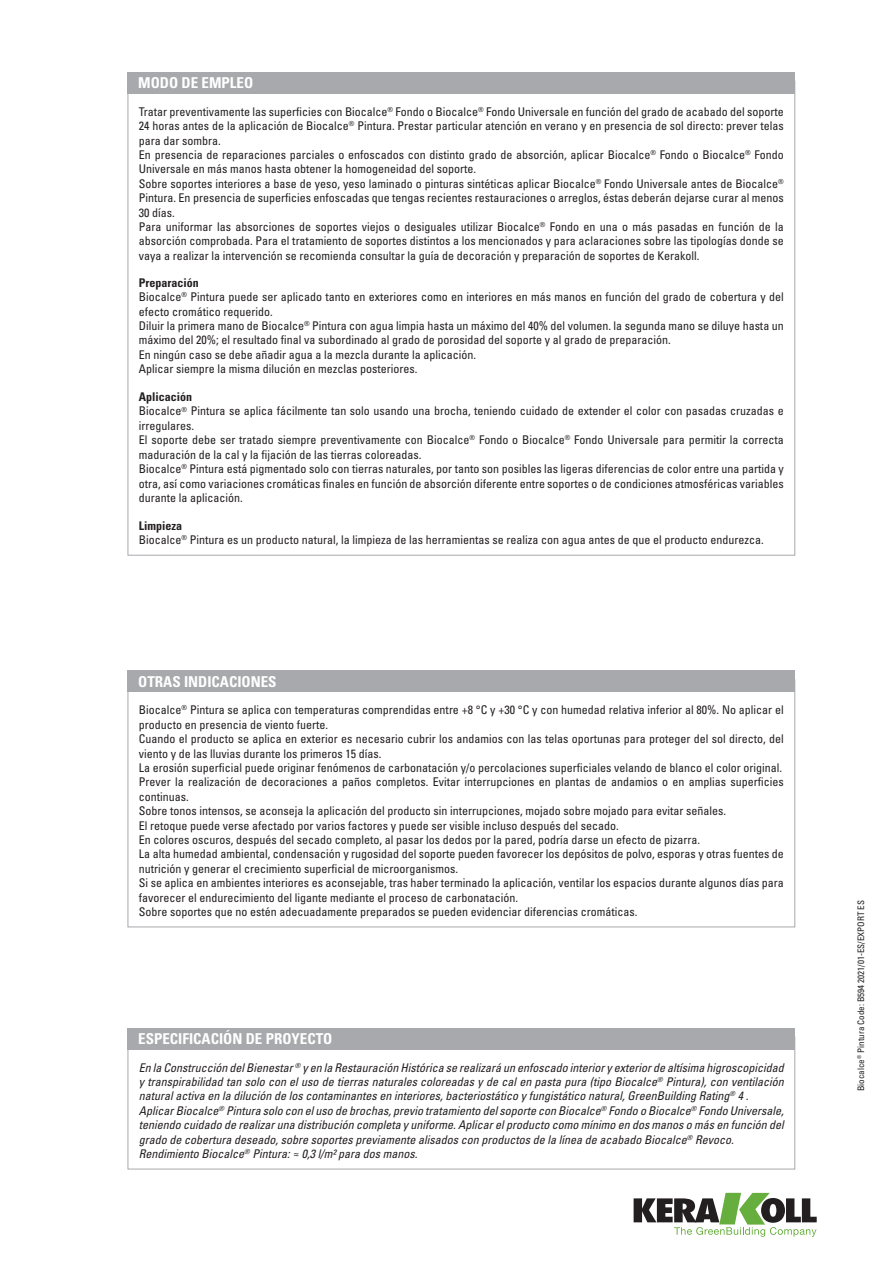
<style>
.page{position:relative;width:893px;height:1263px;background:#fff}
.page>*{position:absolute;margin:0;border:0;box-sizing:border-box;transform-origin:0 0}
.t1{font:700 condensed 15px "Univers LT Std";color:#fff}
.t2{font:condensed 12px/14.4px "Univers LT Std";color:#231f20}
.t3{font:italic condensed 12px/14.4px "Univers LT Std";color:#231f20}
.t4{font:condensed 9px "Univers LT Std";color:#231f20}
.s1{font-weight:700}
</style>
<div class="page">
<svg style="left:634px;top:1193px;width:183px;height:44px"></svg>
<div style="left:128px;top:1037px;width:667px;height:132px;border:1px solid #a8a9ad"></div>
<div style="left:128px;top:1028px;width:667px;height:21px;background:#a8a9ad"></div>
<div style="left:128px;top:72px;width:667px;height:22px;background:#a8a9ad"></div>
<div style="left:128px;top:671px;width:667px;height:21px;background:#a8a9ad"></div>
<p class="t1" style="left:138px;top:74px;width:116px">MODO DE EMPLEO</p>
<p class="t2" style="left:139px;top:104px;width:646px">Tratar preventivamente las superficies con Biocalce<sup>®</sup> Fondo o Biocalce<sup>®</sup> Fondo Universale en función del grado de acabado del soporte 24 horas antes de la aplicación de Biocalce<sup>®</sup> Pintura. Prestar particular atención en verano y en presencia de sol directo: prever telas para dar sombra.<br>En presencia de reparaciones parciales o enfoscados con distinto grado de absorción, aplicar Biocalce<sup>®</sup> Fondo o Biocalce<sup>®</sup> Fondo Universale en más manos hasta obtener la homogeneidad del soporte.<br>Sobre soportes interiores a base de yeso, yeso laminado o pinturas sintéticas aplicar Biocalce<sup>®</sup> Fondo Universale antes de Biocalce<sup>® </sup>Pintura. En presencia de superficies enfoscadas que tengas recientes restauraciones o arreglos, éstas deberán dejarse curar al menos 30 días.<br>Para uniformar las absorciones de soportes viejos o desiguales utilizar Biocalce<sup>®</sup> Fondo en una o más pasadas en función de la absorción comprobada. Para el tratamiento de soportes distintos a los mencionados y para aclaraciones sobre las tipologías donde se vaya a realizar la intervención se recomienda consultar la guía de decoración y preparación de soportes de Kerakoll.</p>
<p class="t2" style="left:139px;top:275px;width:646px"><span class="s1">Preparación<br></span>Biocalce<sup>®</sup> Pintura puede ser aplicado tanto en exteriores como en interiores en más manos en función del grado de cobertura y del efecto cromático requerido.<br>Diluir la primera mano de Biocalce<sup>®</sup> Pintura con agua limpia hasta un máximo del 40% del volumen. la segunda mano se diluye hasta un máximo del 20%; el resultado final va subordinado al grado de porosidad del soporte y al grado de preparación.<br>En ningún caso se debe añadir agua a la mezcla durante la aplicación.<br>Aplicar siempre la misma dilución en mezclas posteriores.</p>
<p class="t2" style="left:139px;top:389px;width:646px"><span class="s1">Aplicación<br></span>Biocalce<sup>®</sup> Pintura se aplica fácilmente tan solo usando una brocha, teniendo cuidado de extender el color con pasadas cruzadas e irregulares.<br>El soporte debe ser tratado siempre preventivamente con Biocalce<sup>®</sup> Fondo o Biocalce<sup>®</sup> Fondo Universale para permitir la correcta maduración de la cal y la fijación de las tierras coloreadas.<br>Biocalce<sup>®</sup> Pintura está pigmentado solo con tierras naturales, por tanto son posibles las ligeras diferencias de color entre una partida y otra, así como variaciones cromáticas finales en función de absorción diferente entre soportes o de condiciones atmosféricas variables durante la aplicación.</p>
<p class="t2" style="left:139px;top:518px;width:626px"><span class="s1">Limpieza<br></span>Biocalce<sup>®</sup> Pintura es un producto natural, la limpieza de las herramientas se realiza con agua antes de que el producto endurezca.</p>
<p class="t1" style="left:138px;top:672px;width:140px">OTRAS INDICACIONES</p>
<p class="t2" style="left:139px;top:703px;width:646px">Biocalce<sup>®</sup> Pintura se aplica con temperaturas comprendidas entre +8 °C y +30 °C y con humedad relativa inferior al 80%. No aplicar el producto en presencia de viento fuerte.<br>Cuando el producto se aplica en exterior es necesario cubrir los andamios con las telas oportunas para proteger del sol directo, del viento y de las lluvias durante los primeros 15 días.<br>La erosión superficial puede originar fenómenos de carbonatación y/o percolaciones superficiales velando de blanco el color original.<br>Prever la realización de decoraciones a paños completos. Evitar interrupciones en plantas de andamios o en amplias superficies continuas.<br>Sobre tonos intensos, se aconseja la aplicación del producto sin interrupciones, mojado sobre mojado para evitar señales.<br>El retoque puede verse afectado por varios factores y puede ser visible incluso después del secado.<br>En colores oscuros, después del secado completo, al pasar los dedos por la pared, podría darse un efecto de pizarra.<br>La alta humedad ambiental, condensación y rugosidad del soporte pueden favorecer los depósitos de polvo, esporas y otras fuentes de nutrición y generar el crecimiento superficial de microorganismos.<br>Si se aplica en ambientes interiores es aconsejable, tras haber terminado la aplicación, ventilar los espacios durante algunos días para favorecer el endurecimiento del ligante mediante el proceso de carbonatación.<br>Sobre soportes que no estén adecuadamente preparados se pueden evidenciar diferencias cromáticas.</p>
<p class="t1" style="left:138px;top:1030px;width:196px">ESPECIFICACIÓN DE PROYECTO</p>
<p class="t3" style="left:139px;top:1060px;width:646px">En la Construcción del Bienestar <sup>®</sup> y en la Restauración Histórica se realizará un enfoscado interior y exterior de altísima higroscopicidad y transpirabilidad tan solo con el uso de tierras naturales coloreadas y de cal en pasta pura (tipo Biocalce<sup>®</sup> Pintura), con ventilación natural activa en la dilución de los contaminantes en interiores, bacteriostático y fungistático natural, GreenBuilding Rating<sup>®</sup> 4 .<br>Aplicar Biocalce<sup>®</sup> Pintura solo con el uso de brochas, previo tratamiento del soporte con Biocalce<sup>®</sup> Fondo o Biocalce<sup>®</sup> Fondo Universale, teniendo cuidado de realizar una distribución completa y uniforme. Aplicar el producto como mínimo en dos manos o más en función del grado de cobertura deseado, sobre soportes previamente alisados con productos de la línea de acabado Biocalce<sup>®</sup> Revoco.<br>Rendimiento Biocalce<sup>®</sup> Pintura: ≈ 0,3 l/m² para dos manos.</p>
<p class="t4" style="left:855px;top:1091px;width:192px;rotate:-90deg">Biocalce<sup>®</sup> Pintura Code: B594 2021/01-ES/EXPORT ES</p>
</div>
